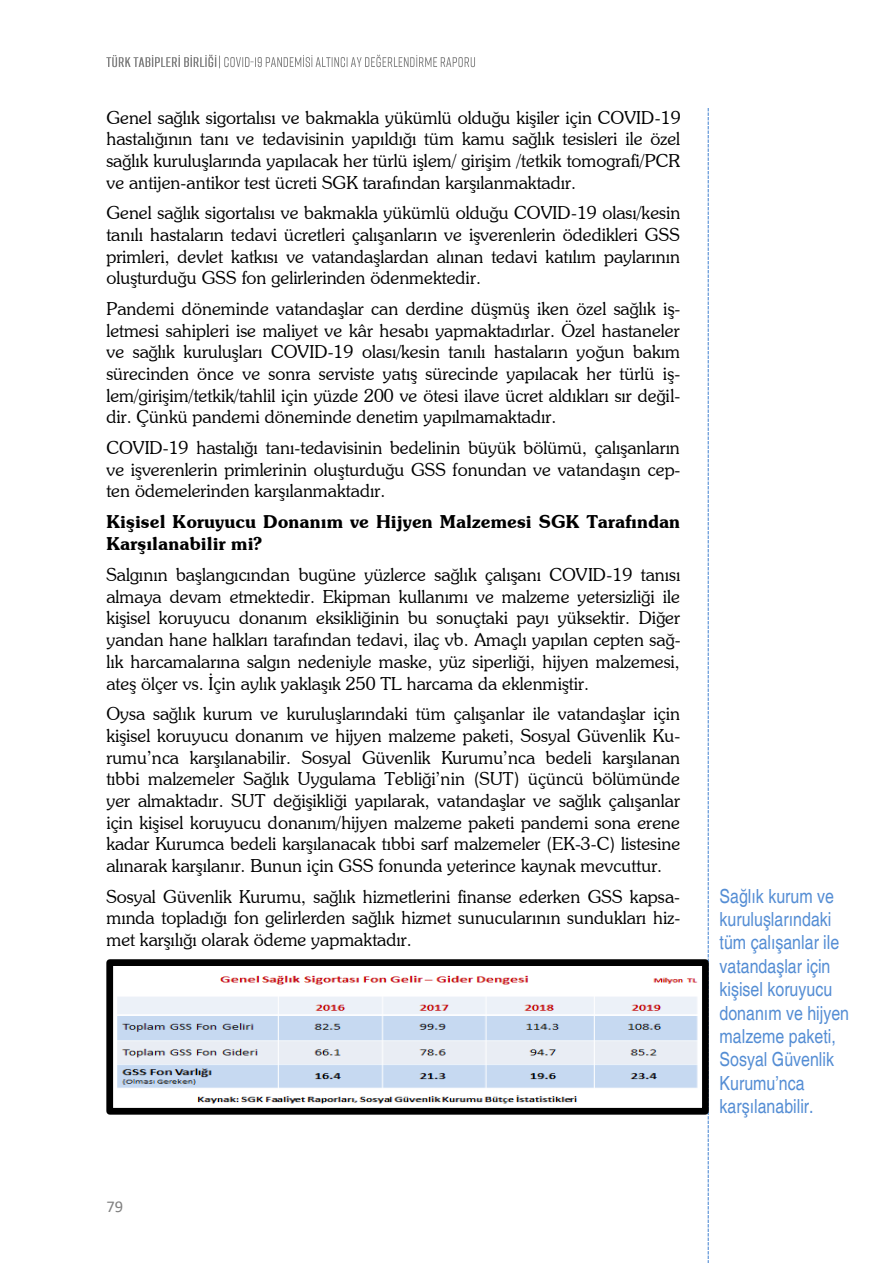
<style>
.page{position:relative;width:893px;height:1263px;background:#fff}
.page>*{position:absolute;margin:0;border:0;box-sizing:border-box;transform-origin:0 0}
.t1{font:19.5px/23.4px "Helvetica Narrow";color:#548dd4}
.t2{font:18px/21.8px "Souvenir Lt BT";color:#000;text-align:justify}
.t3{font:700 18px/21.9px "Souvenir Lt BT";color:#000}
.t4{font:16.5px "Calibri";color:#808080}
</style>
<div class="page">
<svg style="left:708px;top:108px;width:1px;height:1155px"></svg>
<img style="left:106px;top:54px;width:111px;height:14px">
<img style="left:219px;top:54px;width:256px;height:15px">
<img style="left:250px;top:54px;width:8px;height:15px">
<img style="left:117px;top:975px;width:581px;height:129px">
<div style="left:106px;top:959px;width:603px;height:156px;border:7px solid #000"></div>
<p class="t2" style="left:106px;top:106px;width:576px">Genel sağlık sigortalısı ve bakmakla yükümlü olduğu kişiler için COVID-19 hastalığının tanı ve tedavisinin yapıldığı tüm kamu sağlık tesisleri ile özel sağlık kuruluşlarında yapılacak her türlü işlem/ girişim /tetkik tomografi/PCR ve antijen-antikor test ücreti SGK tarafından karşılanmaktadır.</p>
<p class="t2" style="left:106px;top:202px;width:575px">Genel sağlık sigortalısı ve bakmakla yükümlü olduğu COVID-19 olası/kesin tanılı hastaların tedavi ücretleri çalışanların ve işverenlerin ödedikleri GSS primleri, devlet katkısı ve vatandaşlardan alınan tedavi katılım paylarının oluşturduğu GSS fon gelirlerinden ödenmektedir.</p>
<p class="t2" style="left:106px;top:298px;width:576px">Pandemi döneminde vatandaşlar can derdine düşmüş iken özel sağlık iş&shy;letmesi sahipleri ise maliyet ve kâr hesabı yapmaktadırlar. Özel hastaneler ve sağlık kuruluşları COVID-19 olası/kesin tanılı hastaların yoğun bakım sürecinden önce ve sonra serviste yatış sürecinde yapılacak her türlü iş&shy;lem/girişim/tetkik/tahlil için yüzde 200 ve ötesi ilave ücret aldıkları sır değil&shy;dir. Çünkü pandemi döneminde denetim yapılmamaktadır.</p>
<p class="t2" style="left:106px;top:437px;width:576px">COVID-19 hastalığı tanı-tedavisinin bedelinin büyük bölümü, çalışanların ve işverenlerin primlerinin oluşturduğu GSS fonundan ve vatandaşın cep&shy;ten ödemelerinden karşılanmaktadır.</p>
<h1 class="t3" style="left:106px;top:511px;width:575px">Kişisel Koruyucu Donanım ve Hijyen Malzemesi SGK Tarafından<br>Karşılanabilir mi?</h1>
<p class="t2" style="left:106px;top:564px;width:576px">Salgının başlangıcından bugüne yüzlerce sağlık çalışanı COVID-19 tanısı almaya devam etmektedir. Ekipman kullanımı ve malzeme yetersizliği ile kişisel koruyucu donanım eksikliğinin bu sonuçtaki payı yüksektir. Diğer yandan hane halkları tarafından tedavi, ilaç vb. Amaçlı yapılan cepten sağ&shy;lık harcamalarına salgın nedeniyle maske, yüz siperliği, hijyen malzemesi, ateş ölçer vs. İçin aylık yaklaşık 250 TL harcama da eklenmiştir.</p>
<p class="t2" style="left:106px;top:703px;width:575px">Oysa sağlık kurum ve kuruluşlarındaki tüm çalışanlar ile vatandaşlar için kişisel koruyucu donanım ve hijyen malzeme paketi, Sosyal Güvenlik Ku&shy;rumu’nca karşılanabilir. Sosyal Güvenlik Kurumu’nca bedeli karşılanan tıbbi malzemeler Sağlık Uygulama Tebliği’nin (SUT) üçüncü bölümünde yer almaktadır. SUT değişikliği yapılarak, vatandaşlar ve sağlık çalışanlar için kişisel koruyucu donanım/hijyen malzeme paketi pandemi sona erene kadar Kurumca bedeli karşılanacak tıbbi sarf malzemeler (EK-3-C) listesine alınarak karşılanır. Bunun için GSS fonunda yeterince kaynak mevcuttur.</p>
<p class="t2" style="left:106px;top:885px;width:575px">Sosyal Güvenlik Kurumu, sağlık hizmetlerini finanse ederken GSS kapsa&shy;mında topladığı fon gelirlerden sağlık hizmet sunucularının sundukları hiz&shy;met karşılığı olarak ödeme yapmaktadır.</p>
<p class="t1" style="left:720px;top:884px;width:131px">Sağlık kurum ve kuruluşlarındaki tüm çalışanlar ile vatandaşlar için kişisel koruyucu donanım ve hijyen malzeme paketi,<br>Sosyal Güvenlik<br>Kurumu’nca karşılanabilir.</p>
<p class="t4" style="left:106px;top:1200px;width:18px">79</p>
</div>
